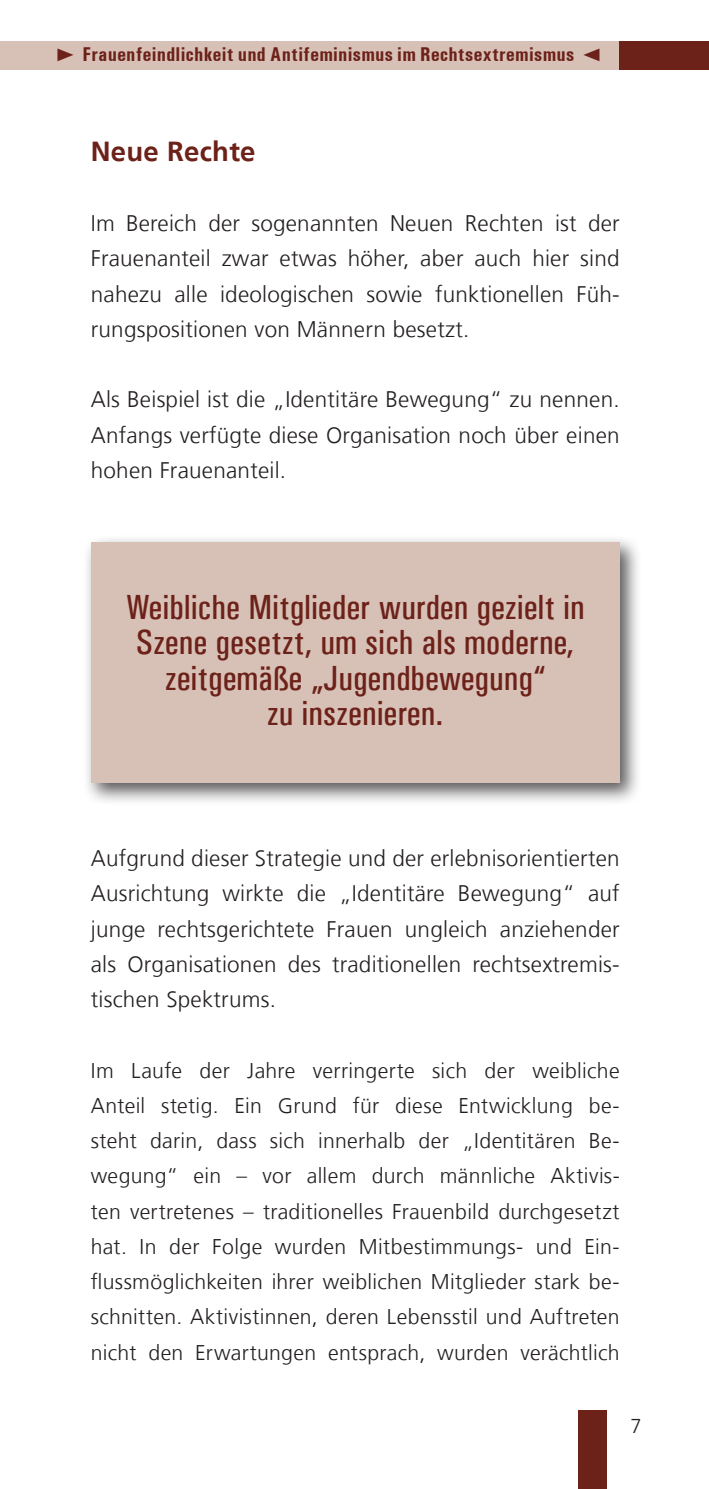
<style>
.page{position:relative;width:709px;height:1489px;background:#fff}
.page>*{position:absolute;margin:0;border:0;box-sizing:border-box;transform-origin:0 0}
.t1{font:35px/35.2px "Univers Condensed";letter-spacing:.01em;color:#6c2119;text-align:center}
.t2{font:700 27.5px "NDS Frutiger";letter-spacing:.01em;color:#6c2119}
.t3{font:300 22.5px/35.2px "NDS Frutiger";letter-spacing:.01em;color:#231f20;text-align:justify}
.t4{font:300 21.25px/35.2px "NDS Frutiger";letter-spacing:.015em;color:#231f20;text-align:justify}
.t5{font:700 condensed 20px "Univers";letter-spacing:.02em;color:#6c2119}
.t6{font:300 20px "NDS Frutiger";color:#231f20}
.s1{font-family:"Arial";font-stretch:normal;font-size:18px}
</style>
<div class="page">
<div style="left:0;top:42px;width:619px;height:28px;background:#d7c0b6"></div>
<div style="left:619px;top:42px;width:90px;height:28px;background:#6c2119"></div>
<div style="left:578px;top:1409px;width:28px;height:79px;background:#6c2119"></div>
<div style="left:83px;top:534px;width:559px;height:271px;background:#231f20;opacity:.75"></div>
<div style="left:91px;top:542px;width:528px;height:240px;background:#d7c0b6"></div>
<p class="t5" style="left:55px;top:42px;width:549px"><span class="s1">►</span> Frauenfeindlichkeit und Antifeminismus im Rechtsextremismus <span class="s1">◄</span></p>
<p class="t2" style="left:91px;top:135px;width:166px">Neue Rechte</p>
<p class="t3" style="left:91px;top:206px;width:530px">Im Bereich der sogenannten Neuen Rechten ist der Frauenanteil zwar etwas höher, aber auch hier sind nahezu alle ideologischen sowie funktionellen Füh&shy;rungspositionen von Männern besetzt.</p>
<p class="t3" style="left:91px;top:382px;width:530px">Als Beispiel ist die „Identitäre Bewegung“ zu nennen.<br>Anfangs verfügte diese Organisation noch über einen hohen Frauenanteil.</p>
<h1 class="t1" style="left:126px;top:589px;width:460px">Weibliche Mitglieder wurden gezielt in<br>Szene gesetzt, um sich als moderne, zeitgemäße „Jugendbewegung“<br>zu inszenieren.</h1>
<p class="t3" style="left:91px;top:840px;width:530px">Aufgrund dieser Strategie und der erlebnisorientierten Ausrichtung wirkte die „Identitäre Bewegung“ auf junge rechtsgerichtete Frauen ungleich anziehender als Organisationen des traditionellen rechtsextremis&shy;tischen Spektrums.</p>
<p class="t4" style="left:91px;top:1052px;width:530px">Im Laufe der Jahre verringerte sich der weibliche Anteil stetig. Ein Grund für diese Entwicklung be&shy;steht darin, dass sich innerhalb der „Identitären Be&shy;wegung“ ein – vor allem durch männliche Aktivis&shy;ten vertretenes – traditionelles Frauenbild durchgesetzt hat. In der Folge wurden Mitbestimmungs- und Ein&shy;flussmöglichkeiten ihrer weiblichen Mitglieder stark be&shy;schnitten. Aktivistinnen, deren Lebensstil und Auftreten nicht den Erwartungen entsprach, wurden verächtlich</p>
<p class="t6" style="left:630px;top:1414px;width:13px">7</p>
</div>
